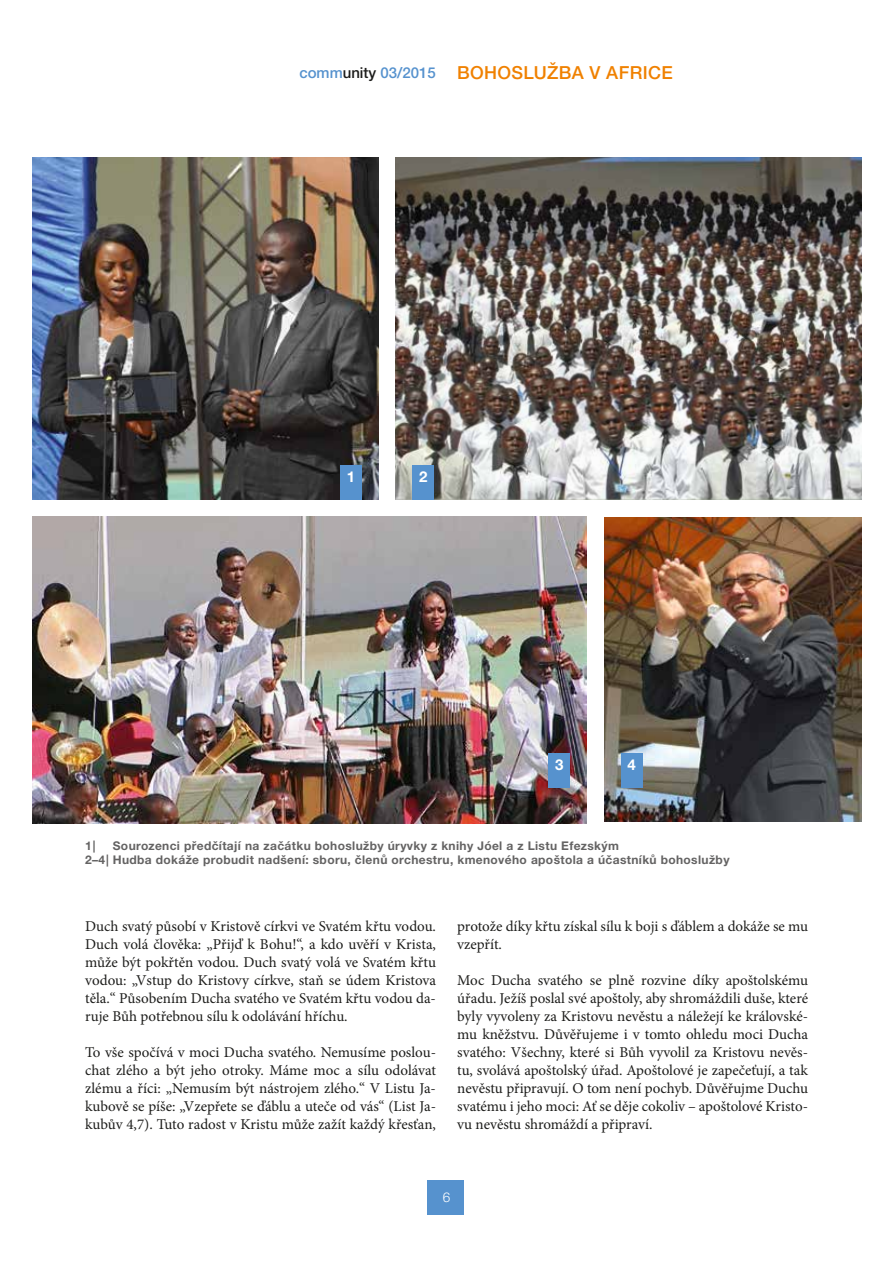
<style>
.page{position:relative;width:893px;height:1263px;background:#fff}
.page>*{position:absolute;margin:0;border:0;box-sizing:border-box;transform-origin:0 0}
.t1{font:500 18px "Helvetica Neue LTW1 G";letter-spacing:.02em;color:#f08100}
.t2{font:15px/18px "Minion Pro";letter-spacing:-.005em;color:#1d1d1b;text-align:justify}
.t3{font:700 15px "Helvetica Neue LTW1 G";color:#fff}
.t4{font:300 13.5px "Helvetica Neue LTW1 G";color:#fff}
.t5{font:700 12px/14.4px "Helvetica Neue LTW1 G";letter-spacing:.03em;color:#646363}
.s1{font-size:15px;color:#5692ce}
.s2{font-size:15px;color:#1d1d1b}
</style>
<div class="page">
<div style="left:427px;top:1180px;width:34px;height:34px;background:#5692ce"></div>
<div style="left:429px;top:1180px;width:34px;height:34px;background:#5692ce"></div>
<img style="left:32px;top:157px;width:347px;height:342px">
<img style="left:605px;top:517px;width:256px;height:304px">
<img style="left:32px;top:516px;width:555px;height:307px">
<img style="left:396px;top:157px;width:465px;height:342px">
<div style="left:340px;top:465px;width:22px;height:34px;background:#5692ce"></div>
<div style="left:548px;top:753px;width:22px;height:34px;background:#5692ce"></div>
<div style="left:621px;top:753px;width:21px;height:34px;background:#5692ce"></div>
<div style="left:413px;top:465px;width:21px;height:34px;background:#5692ce"></div>
<p class="t1" style="left:299px;top:61px;width:375px"><span class="s1">comm</span><span class="s2">unity</span> <span class="s1">03/2015</span> BOHOSLUŽBA V AFRICE</p>
<p class="t3" style="left:347px;top:468px;width:10px">1</p>
<p class="t3" style="left:419px;top:468px;width:10px">2</p>
<p class="t3" style="left:555px;top:756px;width:10px">3</p>
<p class="t3" style="left:628px;top:756px;width:10px">4</p>
<p class="t5" style="left:85px;top:838px;width:12px">1|</p>
<p class="t5" style="left:85px;top:838px;width:646px;text-indent:28px">Sourozenci předčítají na začátku bohoslužby úryvky z knihy Jóel a z Listu Efezským<br>2–4| Hudba dokáže probudit nadšení: sboru, členů orchestru, kmenového apoštola a účastníků bohoslužby</p>
<p class="t2" style="left:85px;top:917px;width:352px">Duch svatý působí v Kristově církvi ve Svatém křtu vodou.<br>Duch volá člověka: „Přijď k Bohu!“, a kdo uvěří v Krista, může být pokřtěn vodou. Duch svatý volá ve Svatém křtu vodou: „Vstup do Kristovy církve, staň se údem Kristova těla.“ Působením Ducha svatého ve Svatém křtu vodou da&shy;ruje Bůh potřebnou sílu k odolávání hříchu.</p>
<p class="t2" style="left:85px;top:1043px;width:352px">To vše spočívá v moci Ducha svatého. Nemusíme poslou&shy;chat zlého a být jeho otroky. Máme moc a sílu odolávat zlému a říci: „Nemusím být nástrojem zlého.“ V Listu Ja&shy;kubově se píše: „Vzepřete se ďáblu a uteče od vás“ (List Ja&shy;kubův 4,7). Tuto radost v Kristu může zažít každý křesťan,</p>
<p class="t2" style="left:457px;top:917px;width:352px">protože díky křtu získal sílu k boji s ďáblem a dokáže se mu vzepřít.</p>
<p class="t2" style="left:457px;top:971px;width:352px">Moc Ducha svatého se plně rozvine díky apoštolskému úřadu. Ježíš poslal své apoštoly, aby shromáždili duše, které byly vyvoleny za Kristovu nevěstu a náležejí ke královské&shy;mu kněžstvu. Důvěřujeme i v tomto ohledu moci Ducha svatého: Všechny, které si Bůh vyvolil za Kristovu nevěs&shy;tu, svolává apoštolský úřad. Apoštolové je zapečeťují, a tak nevěstu připravují. O tom není pochyb. Důvěřujme Duchu svatému i jeho moci: Ať se děje cokoliv – apoštolové Kristo&shy;vu nevěstu shromáždí a připraví.</p>
<p class="t4" style="left:441px;top:1189px;width:11px">66</p>
</div>
